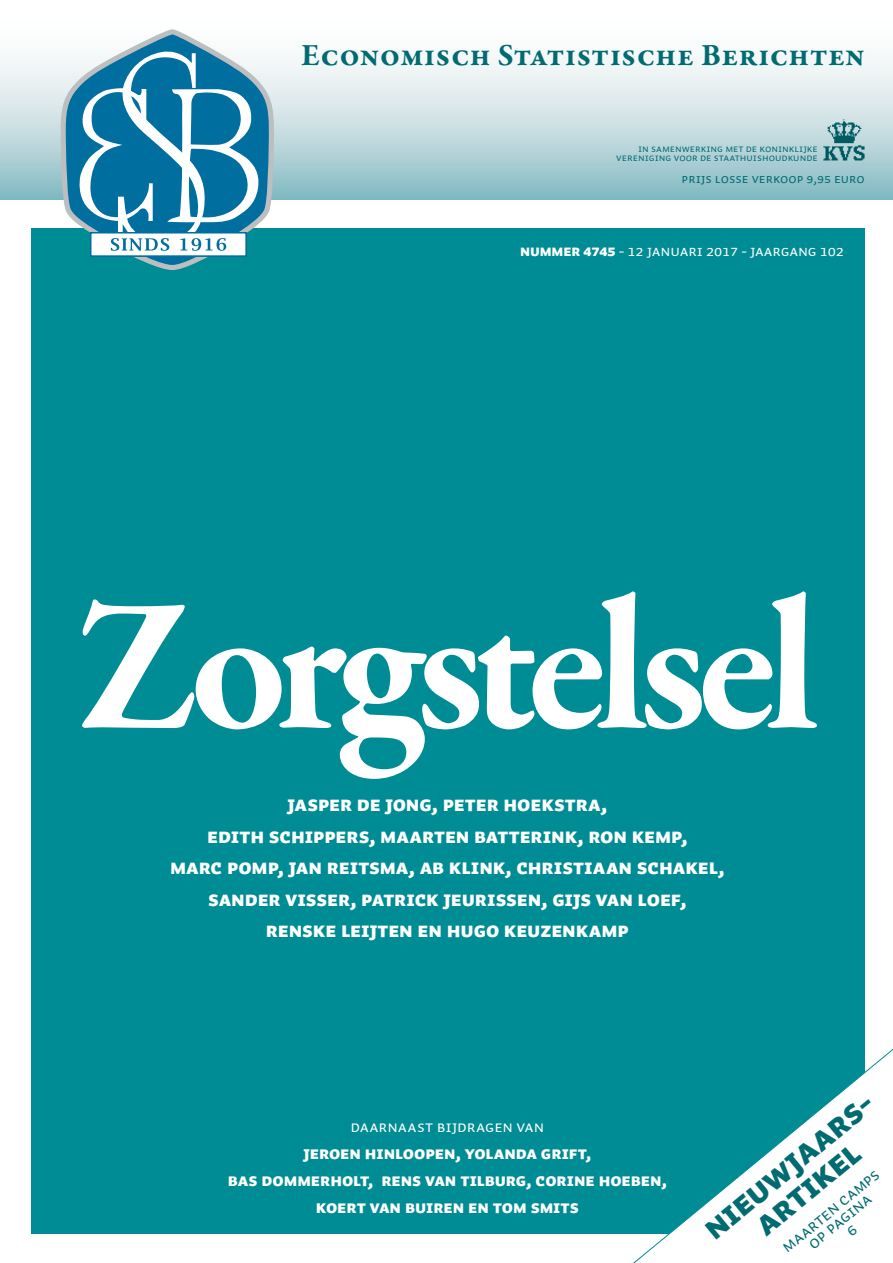
<style>
.page{position:relative;width:893px;height:1263px;background:#fff}
.page>*{position:absolute;margin:0;border:0;box-sizing:border-box;transform-origin:0 0}
.t1{font:700 192.45px "Garamond Premr Pro";color:#fff}
.t2{font:34.95px/29.7px "Auto 1 Black Sm Cp";color:#006b71;text-align:center}
.t3{font:700 31.5px "Garamond Premr Pro";letter-spacing:.015em;color:#006b71}
.t4{font:21.3px/31.5px "Auto 1 Black Sm Cp";letter-spacing:-.005em;color:#fff;text-align:center}
.t5{font:18px/27px "Auto 1 Black Sm Cp";letter-spacing:-.005em;color:#fff;text-align:center}
.t6{font:17.55px/14px "Auto 1 Regular Sm Cp";color:#006b71;text-align:center}
.t7{font:16.5px "Auto 1 Regular Sm Cp";letter-spacing:-.005em;color:#fff}
.t8{font:15.75px "Auto 1 Regular Sm Cp";letter-spacing:-.01em;color:#fff}
.t9{font:13.5px "Auto 1 Regular Sm Cp";color:#006b71}
.t10{font:10.5px/9px "Auto 1 Regular Sm Cp";color:#006b71;text-align:right}
.s1{font-family:"Auto 1 Black Sm Cp"}
</style>
<div class="page">
<svg style="left:0;top:29px;width:893px;height:171px"></svg>
<div style="left:31px;top:229px;width:833px;height:1005px;background:#008c95"></div>
<img style="left:819px;top:116px;width:50px;height:50px">
<svg style="left:55px;top:32px;width:222px;height:238px"></svg>
<div style="left:90px;top:232px;width:157px;height:25px;background:#fff;border:2px solid #006f9f"></div>
<svg style="left:78px;top:49px;width:183px;height:204px"></svg>
<svg style="left:633px;top:985px;width:260px;height:278px"></svg>
<p class="t3" style="left:301px;top:36px;width:565px">Economisch Statistische Berichten</p>
<p class="t10" style="left:616px;top:144px;width:203px">In samenwerking met de Koninklijke<br>Vereniging voor de Staathuishoudkunde</p>
<p class="t9" style="left:682px;top:171px;width:184px">prijs losse verkoop 9,95 euro</p>
<p class="t8" style="left:520px;top:241px;width:325px"><span class="s1">NUMMER 4745</span> - 12 JANUARI 2017 - JAARGANG 102</p>
<p class="t1" style="left:76px;top:548px;width:744px">Zorgstelsel</p>
<p class="t4" style="left:170px;top:789px;width:556px">JASPER DE JONG, PETER HOEKSTRA,<br>EDITH SCHIPPERS, MAARTEN BATTERINK, RON KEMP,<br>MARC POMP, JAN REITSMA, AB KLINK, CHRISTIAAN SCHAKEL, SANDER VISSER, PATRICK JEURISSEN, GIJS VAN LOEF,<br>RENSKE LEIJTEN EN HUGO KEUZENKAMP</p>
<p class="t7" style="left:350px;top:1117px;width:195px">DAARNAAST BIJDRAGEN VAN</p>
<p class="t5" style="left:228px;top:1140px;width:441px">JEROEN HINLOOPEN, YOLANDA GRIFT,<br>BAS DOMMERHOLT, RENS VAN TILBURG, CORINE HOEBEN,<br>KOERT VAN BUIREN EN TOM SMITS</p>
<p class="t2" style="left:699px;top:1222px;width:212px;rotate:-40deg">NIEUWJAARS-<br>ARTIKEL</p>
<p class="t6" style="left:779px;top:1243px;width:122px;rotate:-39deg">Maarten Camps op Pagina<br>6</p>
</div>
